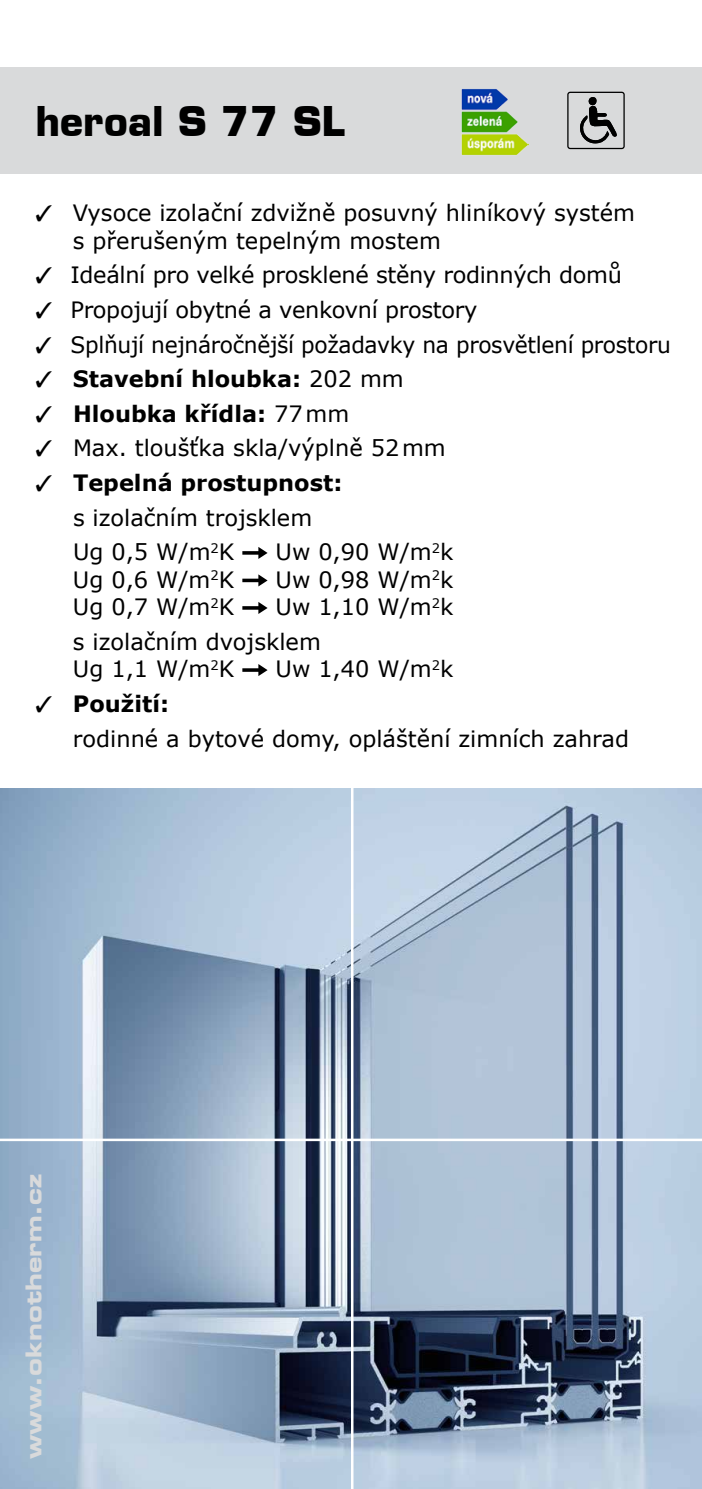
<style>
.page{position:relative;width:702px;height:1489px;background:#fff}
.page>*{position:absolute;margin:0;border:0;box-sizing:border-box;transform-origin:0 0}
.t1{font:700 40px "Eurostile LT";color:#000}
.t2{font:22.5px/34.5px "Verdana";color:#000}
.t3{font:700 22.5px "Verdana";color:#000}
.t4{font:22px "Eurostile CE Bold Extended Two";color:#d9dadb}
.s1{font-weight:700}
</style>
<div class="page">
<img style="left:0;top:788px;width:702px;height:700px">
<div style="left:0;top:67px;width:702px;height:106px;background:#d9dadb"></div>
<hr style="left:0;top:1138px;width:702px;height:3px;background:#fff">
<hr style="left:351px;top:787px;width:2px;height:701px;background:#fff">
<svg style="left:242px;top:547px;width:25px;height:12px"></svg>
<svg style="left:242px;top:574px;width:25px;height:12px"></svg>
<svg style="left:242px;top:602px;width:25px;height:12px"></svg>
<svg style="left:242px;top:664px;width:25px;height:12px"></svg>
<svg style="left:567px;top:92px;width:57px;height:57px"></svg>
<img style="left:461px;top:89px;width:68px;height:66px">
<h1 class="t1" style="left:35px;top:97px;width:311px">heroal S 77 SL</h1>
<p class="t2" style="left:73px;top:199px;width:563px;line-height:27.5px">Vysoce izolační zdvižně posuvný hliníkový systém s přerušeným tepelným mostem</p>
<p class="t2" style="left:70px;top:258px;width:602px">Ideální pro velké prosklené stěny rodinných domů Propojují obytné a venkovní prostory<br>Splňují nejnáročnější požadavky na prosvětlení prostoru <span class="s1">Stavební hloubka:</span> 202 mm<br><span class="s1">Hloubka křídla:</span> 77mm<br>Max. tloušťka skla/výplně 52mm</p>
<p class="t3" style="left:73px;top:467px;width:271px">Tepelná prostupnost:</p>
<p class="t2" style="left:73px;top:500px;width:241px">s izolačním trojsklem<br>Ug 0,5 W/m<sup>2</sup>K</p>
<p class="t2" style="left:275px;top:534px;width:179px">Uw 0,90 W/m<sup>2</sup>k</p>
<p class="t2" style="left:73px;top:562px;width:163px">Ug 0,6 W/m<sup>2</sup>K</p>
<p class="t2" style="left:275px;top:562px;width:179px">Uw 0,98 W/m<sup>2</sup>k</p>
<p class="t2" style="left:73px;top:589px;width:163px">Ug 0,7 W/m<sup>2</sup>K</p>
<p class="t2" style="left:73px;top:589px;width:382px;text-indent:202px">Uw 1,10 W/m<sup>2</sup>k s izolačním dvojsklem</p>
<p class="t2" style="left:73px;top:651px;width:163px">Ug 1,1 W/m<sup>2</sup>K</p>
<p class="t2" style="left:275px;top:651px;width:179px">Uw 1,40 W/m<sup>2</sup>k</p>
<p class="t3" style="left:73px;top:688px;width:98px">Použití:</p>
<p class="t2" style="left:73px;top:721px;width:557px">rodinné a bytové domy, opláštění zimních zahrad</p>
<p class="t4" style="left:21px;top:1458px;width:286px;rotate:-90deg">www.oknotherm.cz</p>
</div>
